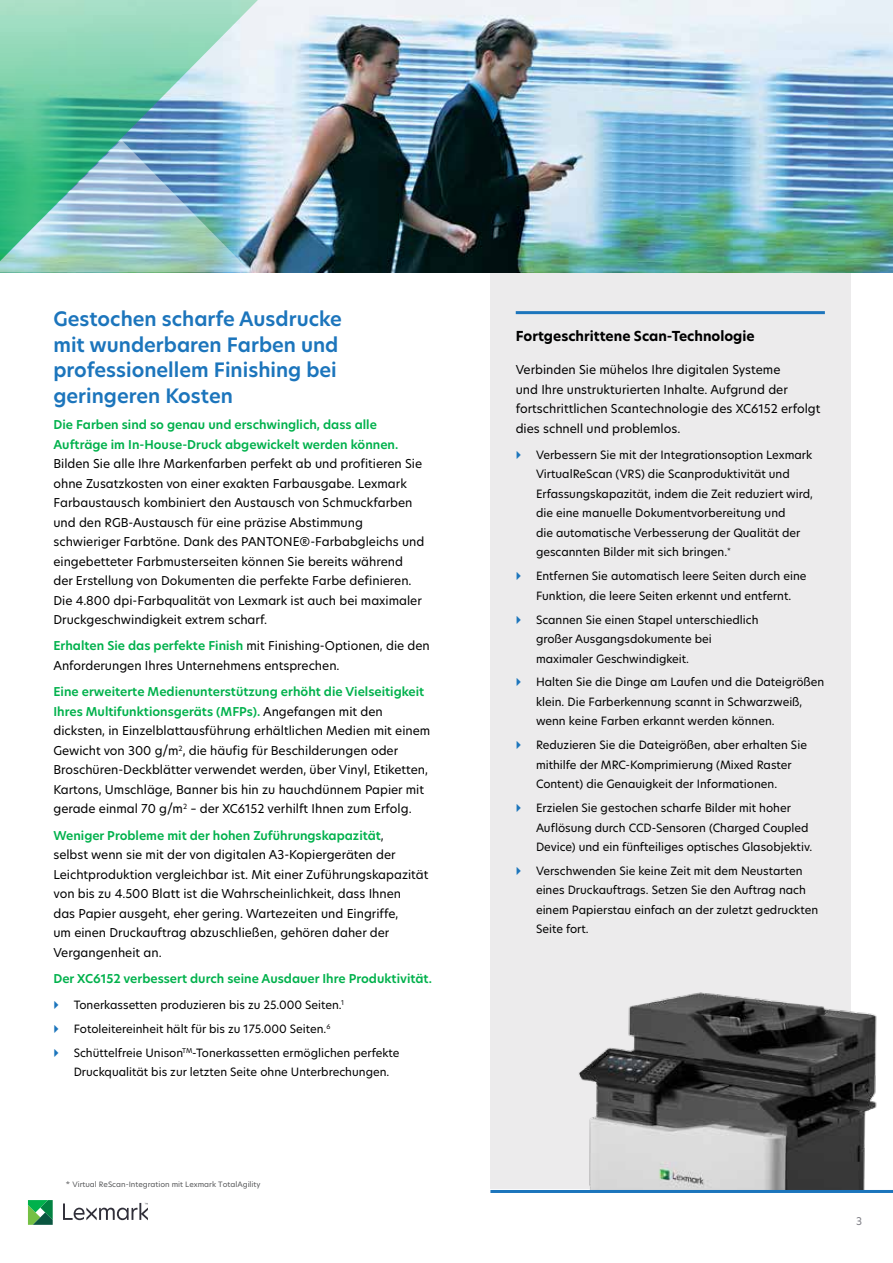
<style>
.page{position:relative;width:893px;height:1263px;background:#fff}
.page>*{position:absolute;margin:0;border:0;box-sizing:border-box;transform-origin:0 0}
.t1{font:600 19.5px/25.5px "TP Hero";color:#1c75bc}
.t2{font:700 13.5px "TP Hero";color:#000}
.t3{font:12px/19.5px "TP Hero";color:#000}
.t4{font:600 12px/19.5px "TP Hero";color:#00b14c}
.t5{font:11.25px/19.5px "TP Hero";color:#000}
.t6{font:10.5px "TP Hero";color:#7e7e85}
.t7{font:7.2px "TP Hero";color:#58595b}
.s1{font-weight:600;color:#00b14c}
</style>
<div class="page">
<div style="left:490px;top:272px;width:361px;height:917px;background:#ecebec"></div>
<img style="left:271px;top:0;width:622px;height:272px">
<img style="left:579px;top:992px;width:298px;height:198px">
<svg style="left:63px;top:1203px;width:85px;height:17px"></svg>
<svg style="left:28px;top:1200px;width:25px;height:25px"></svg>
<svg style="left:0;top:0;width:271px;height:272px;background:#94d0c2"></svg>
<img style="left:0;top:140px;width:251px;height:132px">
<hr style="left:516px;top:311px;width:309px;height:3px;background:#1c75bc">
<hr style="left:490px;top:1190px;width:403px;height:3px;background:#1c75bc">
<h1 class="t1" style="left:53px;top:306px;width:290px">Gestochen scharfe Ausdrucke mit wunderbaren Farben und professionellem Finishing bei geringeren Kosten</h1>
<p class="t4" style="left:53px;top:415px;width:346px">Die Farben sind so genau und erschwinglich, dass alle<br>Aufträge im In-House-Druck abgewickelt werden können.</p>
<p class="t3" style="left:53px;top:454px;width:372px">Bilden Sie alle Ihre Markenfarben perfekt ab und profitieren Sie ohne Zusatzkosten von einer exakten Farbausgabe. Lexmark Farbaustausch kombiniert den Austausch von Schmuckfarben und den RGB-Austausch für eine präzise Abstimmung schwieriger Farbtöne. Dank des PANTONE®-Farbabgleichs und eingebetteter Farbmusterseiten können Sie bereits während der Erstellung von Dokumenten die perfekte Farbe definieren.<br>Die 4.800 dpi-Farbqualität von Lexmark ist auch bei maximaler Druckgeschwindigkeit extrem scharf.</p>
<p class="t3" style="left:53px;top:636px;width:378px"><span class="s1">Erhalten Sie das perfekte Finish</span> mit Finishing-Optionen, die den<br>Anforderungen Ihres Unternehmens entsprechen.</p>
<p class="t3" style="left:53px;top:682px;width:378px"><span class="s1">Eine erweiterte Medienunterstützung erhöht die Vielseitigkeit Ihres Multifunktionsgeräts (MFPs).</span> Angefangen mit den dicksten, in Einzelblattausführung erhältlichen Medien mit einem Gewicht von 300 g/m<sup>2</sup>, die häufig für Beschilderungen oder Broschüren-Deckblätter verwendet werden, über Vinyl, Etiketten, Kartons, Umschläge, Banner bis hin zu hauchdünnem Papier mit gerade einmal 70 g/m<sup>2</sup> – der XC6152 verhilft Ihnen zum Erfolg.</p>
<p class="t3" style="left:53px;top:825px;width:376px"><span class="s1">Weniger Probleme mit der hohen Zuführungskapazität</span>,<br>selbst wenn sie mit der von digitalen A3-Kopiergeräten der Leichtproduktion vergleichbar ist. Mit einer Zuführungskapazität von bis zu 4.500 Blatt ist die Wahrscheinlichkeit, dass Ihnen<br>das Papier ausgeht, eher gering. Wartezeiten und Eingriffe,<br>um einen Druckauftrag abzuschließen, gehören daher der Vergangenheit an.</p>
<p class="t4" style="left:53px;top:968px;width:380px">Der XC6152 verbessert durch seine Ausdauer Ihre Produktivität.</p>
<p class="t5" style="left:74px;top:993px;width:327px;line-height:23.9px">Tonerkassetten produzieren bis zu 25.000 Seiten.<sup>1<br></sup>Fotoleitereinheit hält für bis zu 175.000 Seiten.<sup>6<br></sup>Schüttelfreie Unison<sup>TM</sup>-Tonerkassetten ermöglichen perfekte</p>
<p class="t5" style="left:74px;top:1062px;width:317px">Druckqualität bis zur letzten Seite ohne Unterbrechungen.</p>
<p class="t7" style="left:66px;top:1180px;width:196px">* Virtual ReScan-Integration mit Lexmark TotalAgility</p>
<p class="t2" style="left:516px;top:327px;width:240px">Fortgeschrittene Scan-Technologie</p>
<p class="t3" style="left:516px;top:360px;width:306px">Verbinden Sie mühelos Ihre digitalen Systeme<br>und Ihre unstrukturierten Inhalte. Aufgrund der fortschrittlichen Scantechnologie des XC6152 erfolgt dies schnell und problemlos.</p>
<p class="t5" style="left:536px;top:445px;width:278px">Verbessern Sie mit der Integrationsoption Lexmark VirtualReScan (VRS) die Scanproduktivität und Erfassungskapazität, indem die Zeit reduziert wird, die eine manuelle Dokumentvorbereitung und<br>die automatische Verbesserung der Qualität der gescannten Bilder mit sich bringen.<sup>*</sup></p>
<p class="t5" style="left:536px;top:566px;width:272px">Entfernen Sie automatisch leere Seiten durch eine<br>Funktion, die leere Seiten erkennt und entfernt.</p>
<p class="t5" style="left:536px;top:609px;width:224px">Scannen Sie einen Stapel unterschiedlich großer Ausgangsdokumente bei maximaler Geschwindigkeit.</p>
<p class="t5" style="left:536px;top:672px;width:290px">Halten Sie die Dinge am Laufen und die Dateigrößen klein. Die Farberkennung scannt in Schwarzweiß, wenn keine Farben erkannt werden können.</p>
<p class="t5" style="left:536px;top:735px;width:272px">Reduzieren Sie die Dateigrößen, aber erhalten Sie mithilfe der MRC-Komprimierung (Mixed Raster<br>Content) die Genauigkeit der Informationen.</p>
<p class="t5" style="left:536px;top:798px;width:278px">Erzielen Sie gestochen scharfe Bilder mit hoher<br>Auflösung durch CCD-Sensoren (Charged Coupled<br>Device) und ein fünfteiliges optisches Glasobjektiv.</p>
<p class="t5" style="left:536px;top:861px;width:284px">Verschwenden Sie keine Zeit mit dem Neustarten eines Druckauftrags. Setzen Sie den Auftrag nach einem Papierstau einfach an der zuletzt gedruckten Seite fort.</p>
<p class="t6" style="left:856px;top:1214px;width:8px">3</p>
</div>
